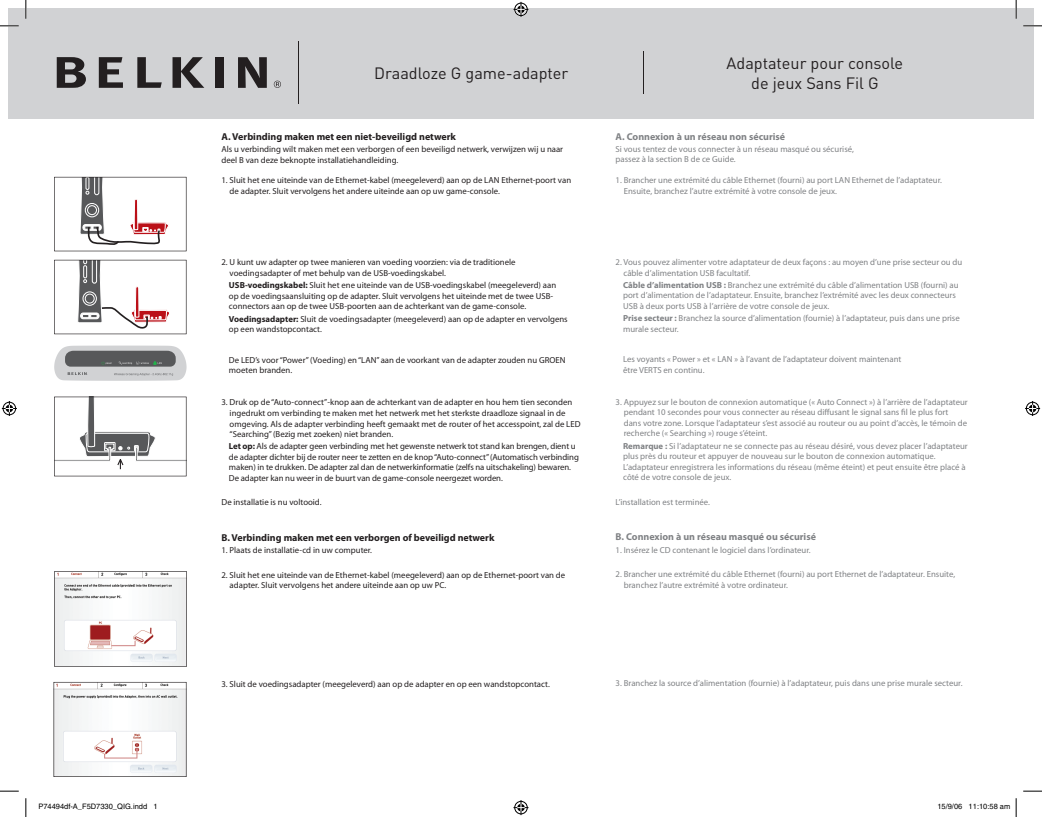
<style>
.page{position:relative;width:1042px;height:817px;background:#fff}
.page>*{position:absolute;margin:0;border:0;box-sizing:border-box;transform-origin:0 0}
.t1{font:16.25px/19.5px "DIN";color:#231f20;text-align:center}
.t2{font:700 10px "Myriad Pro";color:#231f20}
.t3{font:700 10px "Myriad Pro";color:#808285}
.t4{font:8.75px/10.5px "Myriad Pro";color:#231f20}
.t5{font:8.75px/10.5px "Myriad Pro";color:#808285}
.t6{font:7.5px "Helvetica";color:#000}
.s1{font-weight:700}
</style>
<div class="page">
<div style="left:8px;top:8px;width:1026px;height:110px;background:#d1d2d4"></div>
<svg style="left:137px;top:57px;width:25px;height:31px"></svg>
<svg style="left:57px;top:57px;width:29px;height:31px"></svg>
<svg style="left:99px;top:57px;width:24px;height:31px"></svg>
<svg style="left:172px;top:57px;width:32px;height:31px"></svg>
<div style="left:215px;top:57px;width:8px;height:31px;background:#231f20"></div>
<svg style="left:238px;top:57px;width:29px;height:31px"></svg>
<svg style="left:274px;top:81px;width:7px;height:7px"></svg>
<hr style="left:298px;top:41px;width:1px;height:63px;background:#231f20">
<svg style="left:54px;top:345px;width:132px;height:36px;background:#a7a8a9"></svg>
<svg style="left:54px;top:177px;width:132px;height:74px"></svg>
<svg style="left:54px;top:396px;width:132px;height:80px"></svg>
<svg style="left:54px;top:682px;width:132px;height:95px"></svg>
<svg style="left:54px;top:571px;width:133px;height:96px"></svg>
<svg style="left:54px;top:260px;width:132px;height:74px"></svg>
<hr style="left:643px;top:51px;width:1px;height:42px;background:#231f20">
<svg style="left:0;top:25px;width:19px;height:2px"></svg>
<svg style="left:1023px;top:25px;width:19px;height:2px"></svg>
<svg style="left:0;top:790px;width:19px;height:2px"></svg>
<svg style="left:1023px;top:790px;width:19px;height:2px"></svg>
<svg style="left:25px;top:0;width:2px;height:19px"></svg>
<svg style="left:25px;top:798px;width:2px;height:19px"></svg>
<svg style="left:1015px;top:0;width:2px;height:19px"></svg>
<svg style="left:513px;top:2px;width:15px;height:15px"></svg>
<svg style="left:513px;top:800px;width:15px;height:15px"></svg>
<svg style="left:2px;top:401px;width:15px;height:15px"></svg>
<svg style="left:1025px;top:401px;width:15px;height:15px"></svg>
<svg style="left:1015px;top:798px;width:2px;height:19px"></svg>
<h1 class="t1" style="left:374px;top:63px;width:196px">Draadloze G game-adapter</h1>
<h1 class="t1" style="left:726px;top:53px;width:178px">Adaptateur pour console de jeux Sans Fil G</h1>
<p class="t2" style="left:221px;top:131px;width:236px">A. Verbinding maken met een niet-beveiligd netwerk</p>
<p class="t4" style="left:221px;top:144px;width:343px">Als u verbinding wilt maken met een verborgen of een beveiligd netwerk, verwijzen wij u naar deel B van deze beknopte installatiehandleiding.</p>
<p class="t4" style="left:230px;top:175px;width:343px;text-indent:-8px">1. Sluit het ene uiteinde van de Ethernet-kabel (meegeleverd) aan op de LAN Ethernet-poort van de adapter. Sluit vervolgens het andere uiteinde aan op uw game-console.</p>
<p class="t4" style="left:230px;top:257px;width:287px;text-indent:-8px">2. U kunt uw adapter op twee manieren van voeding voorzien: via de traditionele voedingsadapter of met behulp van de USB-voedingskabel.</p>
<p class="t4" style="left:229px;top:280px;width:329px"><span class="s1">USB-voedingskabel:</span> Sluit het ene uiteinde van de USB-voedingskabel (meegeleverd) aan op de voedingsaansluiting op de adapter. Sluit vervolgens het uiteinde met de twee USB&shy;connectors aan op de twee USB-poorten aan de achterkant van de game-console.</p>
<p class="t4" style="left:229px;top:313px;width:340px"><span class="s1">Voedingsadapter:</span> Sluit de voedingsadapter (meegeleverd) aan op de adapter en vervolgens op een wandstopcontact.</p>
<p class="t4" style="left:229px;top:355px;width:338px">De LED’s voor “Power” (Voeding) en “LAN” aan de voorkant van de adapter zouden nu GROEN moeten branden.</p>
<p class="t4" style="left:230px;top:397px;width:352px;text-indent:-8px">3. Druk op de “Auto-connect”-knop aan de achterkant van de adapter en hou hem tien seconden ingedrukt om verbinding te maken met het netwerk met het sterkste draadloze signaal in de omgeving. Als de adapter verbinding heeft gemaakt met de router of het accesspoint, zal de LED “Searching” (Bezig met zoeken) niet branden.</p>
<p class="t4" style="left:229px;top:441px;width:351px"><span class="s1">Let op:</span> Als de adapter geen verbinding met het gewenste netwerk tot stand kan brengen, dient u de adapter dichter bij de router neer te zetten en de knop “Auto-connect” (Automatisch verbinding maken) in te drukken. De adapter zal dan de netwerkinformatie (zelfs na uitschakeling) bewaren.<br>De adapter kan nu weer in de buurt van de game-console neergezet worden.</p>
<p class="t4" style="left:221px;top:497px;width:102px">De installatie is nu voltooid.</p>
<p class="t2" style="left:221px;top:532px;width:274px">B. Verbinding maken met een verborgen of beveiligd netwerk</p>
<p class="t4" style="left:221px;top:545px;width:152px">1. Plaats de installatie-cd in uw computer.</p>
<p class="t4" style="left:230px;top:570px;width:337px;text-indent:-8px">2. Sluit het ene uiteinde van de Ethernet-kabel (meegeleverd) aan op de Ethernet-poort van de adapter. Sluit vervolgens het andere uiteinde aan op uw PC.</p>
<p class="t3" style="left:615px;top:131px;width:171px">A. Connexion à un réseau non sécurisé</p>
<p class="t5" style="left:615px;top:144px;width:240px">Si vous tentez de vous connecter à un réseau masqué ou sécurisé, passez à la section B de ce Guide.</p>
<p class="t5" style="left:624px;top:175px;width:320px;text-indent:-8px">1. Brancher une extrémité du câble Ethernet (fourni) au port LAN Ethernet de l’adaptateur.<br>Ensuite, branchez l’autre extrémité à votre console de jeux.</p>
<p class="t5" style="left:623px;top:257px;width:340px;text-indent:-8px">2. Vous pouvez alimenter votre adaptateur de deux façons : au moyen d’une prise secteur ou du câble d’alimentation USB facultatif.</p>
<p class="t5" style="left:623px;top:280px;width:337px"><span class="s1">Câble d’alimentation USB :</span> Branchez une extrémité du câble d’alimentation USB (fourni) au port d’alimentation de l’adaptateur. Ensuite, branchez l’extrémité avec les deux connecteurs<br>USB à deux ports USB à l’arrière de votre console de jeux.</p>
<p class="t5" style="left:623px;top:313px;width:338px"><span class="s1">Prise secteur :</span> Branchez la source d’alimentation (fournie) à l’adaptateur, puis dans une prise murale secteur.</p>
<p class="t5" style="left:623px;top:354px;width:280px">Les voyants « Power » et « LAN » à l’avant de l’adaptateur doivent maintenant être VERTS en continu.</p>
<p class="t5" style="left:624px;top:397px;width:345px;text-indent:-8px">3. Appuyez sur le bouton de connexion automatique (« Auto Connect ») à l’arrière de l’adaptateur pendant 10 secondes pour vous connecter au réseau diffusant le signal sans fil le plus fort dans votre zone. Lorsque l’adaptateur s’est associé au routeur ou au point d’accès, le témoin de recherche (« Searching ») rouge s’éteint.</p>
<p class="t5" style="left:623px;top:440px;width:346px"><span class="s1">Remarque :</span> Si l’adaptateur ne se connecte pas au réseau désiré, vous devez placer l’adaptateur plus près du routeur et appuyer de nouveau sur le bouton de connexion automatique.<br>L’adaptateur enregistrera les informations du réseau (même éteint) et peut ensuite être placé à côté de votre console de jeux.</p>
<p class="t5" style="left:615px;top:496px;width:96px">L’installation est terminée.</p>
<p class="t3" style="left:615px;top:531px;width:202px">B. Connexion à un réseau masqué ou sécurisé</p>
<p class="t5" style="left:615px;top:544px;width:196px">1. Insérez le CD contenant le logiciel dans l’ordinateur.</p>
<p class="t5" style="left:624px;top:569px;width:333px;text-indent:-8px">2. Brancher une extrémité du câble Ethernet (fourni) au port Ethernet de l’adaptateur. Ensuite, branchez l’autre extrémité à votre ordinateur.</p>
<p class="t4" style="left:221px;top:678px;width:330px">3. Sluit de voedingsadapter (meegeleverd) aan op de adapter en op een wandstopcontact.</p>
<p class="t5" style="left:615px;top:678px;width:348px">3. Branchez la source d’alimentation (fournie) à l’adaptateur, puis dans une prise murale secteur.</p>
<p class="t6" style="left:38px;top:802px;width:121px">P74494df-A_F5D7330_QIG.indd 1</p>
<p class="t6" style="left:937px;top:802px;width:74px">15/9/06 11:10:58 am</p>
</div>
